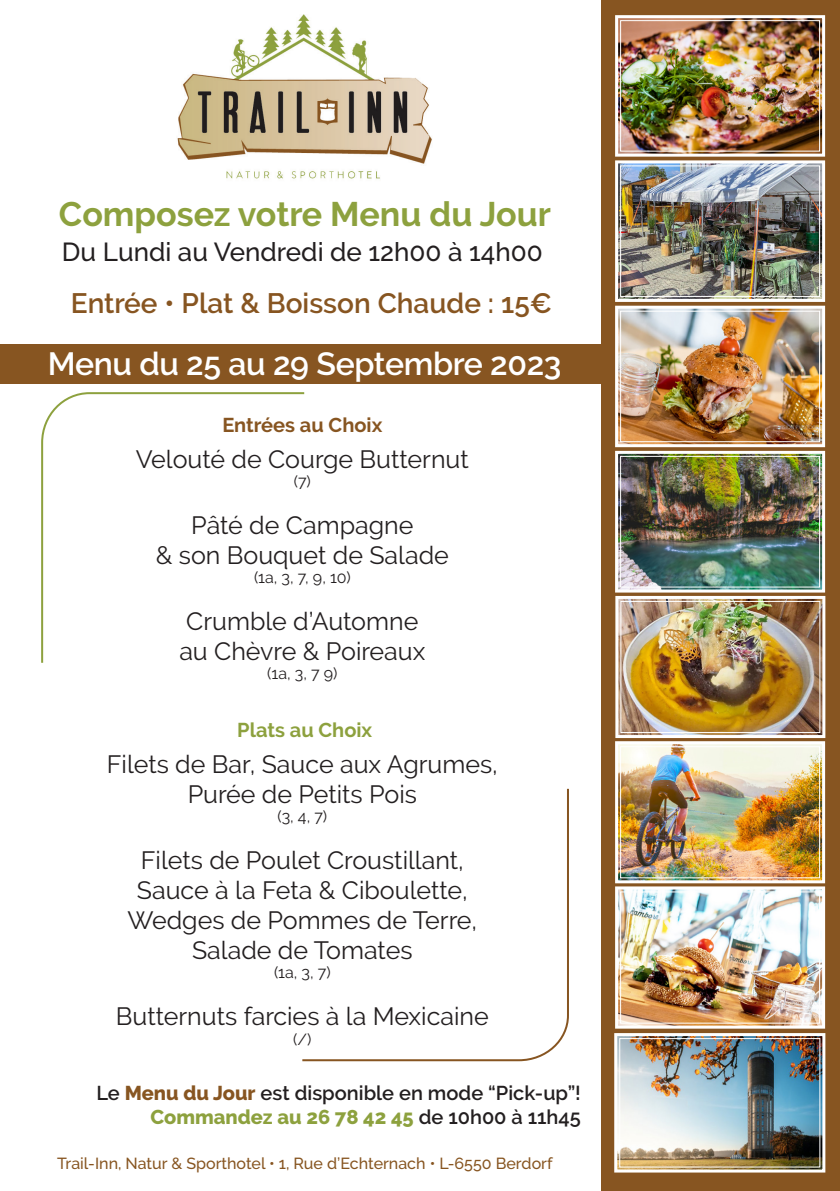
<style>
.page{position:relative;width:840px;height:1191px;background:#fff}
.page>*{position:absolute;margin:0;border:0;box-sizing:border-box;transform-origin:0 0}
.t1{font:700 34px "Raleway";color:#8da13e}
.t2{font:600 32px "Raleway";letter-spacing:-.01em;color:#fff}
.t3{font:600 28px "Raleway";color:#875521}
.t4{font:500 26px "Raleway";color:#231f20}
.t5{font:25px/30px "Raleway";color:#231f20;text-align:center}
.t6{font:600 20px "Raleway";color:#231f20}
.t7{font:800 20px "Raleway";color:#8da13e}
.t8{font:700 20px "Raleway";color:#875521}
.t9{font:700 20px "Raleway";color:#8da13e}
.t10{font:500 16px "Raleway";color:#875521}
.t11{font:16px "Raleway";color:#231f20}
.s1{font-weight:800;color:#875521}
.s2{font-weight:600;color:#231f20}
</style>
<div class="page">
<div style="left:601px;top:0;width:238px;height:1191px;background:#875521"></div>
<div style="left:0;top:344px;width:601px;height:39px;background:#875521"></div>
<svg style="left:302px;top:788px;width:267px;height:274px"></svg>
<svg style="left:41px;top:392px;width:264px;height:271px"></svg>
<img style="left:614px;top:15px;width:212px;height:1158px">
<div style="left:619px;top:20px;width:200px;height:132px;border:1px solid #fff"></div>
<img style="left:177px;top:14px;width:255px;height:165px">
<p class="t1" style="left:59px;top:194px;width:493px">Composez votre Menu du Jour</p>
<p class="t4" style="left:62px;top:237px;width:482px">Du Lundi au Vendredi de 12h00 à 14h00</p>
<p class="t3" style="left:71px;top:287px;width:482px">Entrée • Plat &amp; Boisson Chaude : 15€</p>
<p class="t2" style="left:48px;top:345px;width:515px">Menu du 25 au 29 Septembre 2023</p>
<p class="t8" style="left:222px;top:414px;width:161px">Entrées au Choix</p>
<p class="t5" style="left:136px;top:444px;width:334px">Velouté de Courge Butternut</p>
<p class="t11" style="left:293px;top:472px;width:19px">(7)</p>
<p class="t5" style="left:156px;top:510px;width:294px">Pâté de Campagne<br>&amp; son Bouquet de Salade</p>
<p class="t11" style="left:254px;top:568px;width:98px">(1a, 3, 7, 9, 10)</p>
<p class="t5" style="left:179px;top:606px;width:247px;text-align:left">Crumble d’Automne au Chèvre &amp; Poireaux</p>
<p class="t11" style="left:267px;top:664px;width:72px">(1a, 3, 7 9)</p>
<p class="t9" style="left:237px;top:719px;width:136px">Plats au Choix</p>
<p class="t5" style="left:107px;top:749px;width:392px">Filets de Bar, Sauce aux Agrumes,<br>Purée de Petits Pois</p>
<p class="t11" style="left:277px;top:807px;width:51px">(3, 4, 7)</p>
<p class="t5" style="left:127px;top:845px;width:351px">Filets de Poulet Croustillant,<br>Sauce à la Feta &amp; Ciboulette,<br>Wedges de Pommes de Terre,<br>Salade de Tomates</p>
<p class="t11" style="left:274px;top:963px;width:58px">(1a, 3, 7)</p>
<p class="t5" style="left:116px;top:1001px;width:374px">Butternuts farcies à la Mexicaine</p>
<p class="t11" style="left:293px;top:1029px;width:20px">(/)</p>
<p class="t6" style="left:97px;top:1081px;width:485px">Le <span class="s1">Menu du Jour</span> est disponible en mode “Pick-up”!</p>
<p class="t7" style="left:150px;top:1105px;width:431px">Commandez au 26 78 42 45 <span class="s2">de 10h00 à 11h45</span></p>
<p class="t10" style="left:57px;top:1153px;width:496px">Trail-Inn, Natur &amp; Sporthotel • 1, Rue d’Echternach • L-6550 Berdorf</p>
</div>
